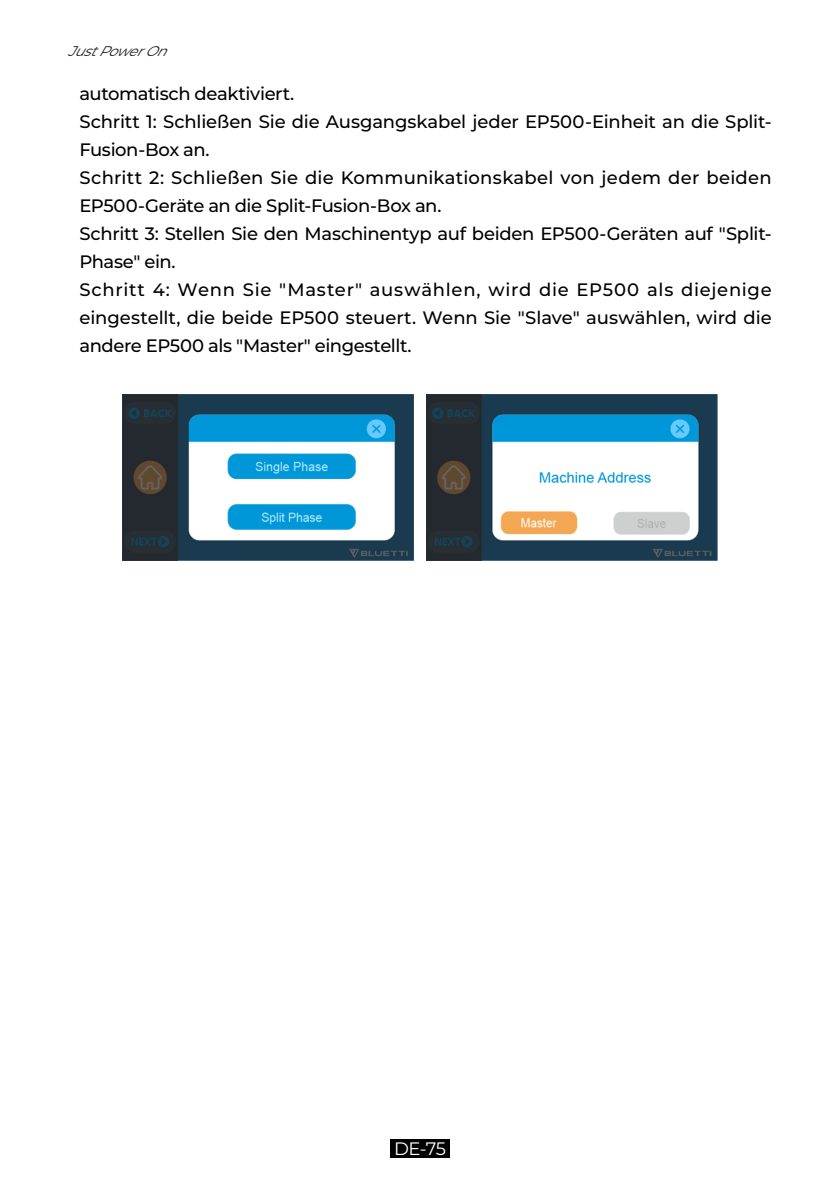
<style>
.page{position:relative;width:840px;height:1191px;background:#fff}
.page>*{position:absolute;margin:0;border:0;box-sizing:border-box;transform-origin:0 0}
.t1{font:500 18px/28px "Montserrat";letter-spacing:-.005em;color:#000}
.t2{font:18px "Montserrat";color:#fff}
.t3{font:italic 14px "Montserrat";color:#231f20}
</style>
<div class="page">
<div style="left:390px;top:1139px;width:59px;height:18px;background:#000"></div>
<img style="left:122px;top:394px;width:291px;height:166px">
<img style="left:426px;top:394px;width:291px;height:166px">
<p class="t3" style="left:67px;top:41px;width:110px">JustPowerOn</p>
<p class="t1" style="left:79px;top:79px;width:693px">automatisch deaktiviert.<br>Schritt 1: Schließen Sie die Ausgangskabel jeder EP500-Einheit an die Split-Fusion-Box an.<br>Schritt 2: Schließen Sie die Kommunikationskabel von jedem der beiden EP500-Geräte an die Split-Fusion-Box an.<br>Schritt 3: Stellen Sie den Maschinentyp auf beiden EP500-Geräten auf "Split-Phase" ein.<br>Schritt 4: Wenn Sie "Master" auswählen, wird die EP500 als diejenige eingestellt, die beide EP500 steuert. Wenn Sie "Slave" auswählen, wird die andere EP500 als "Master" eingestellt.</p>
<p class="t2" style="left:394px;top:1135px;width:53px">DE-75</p>
</div>
